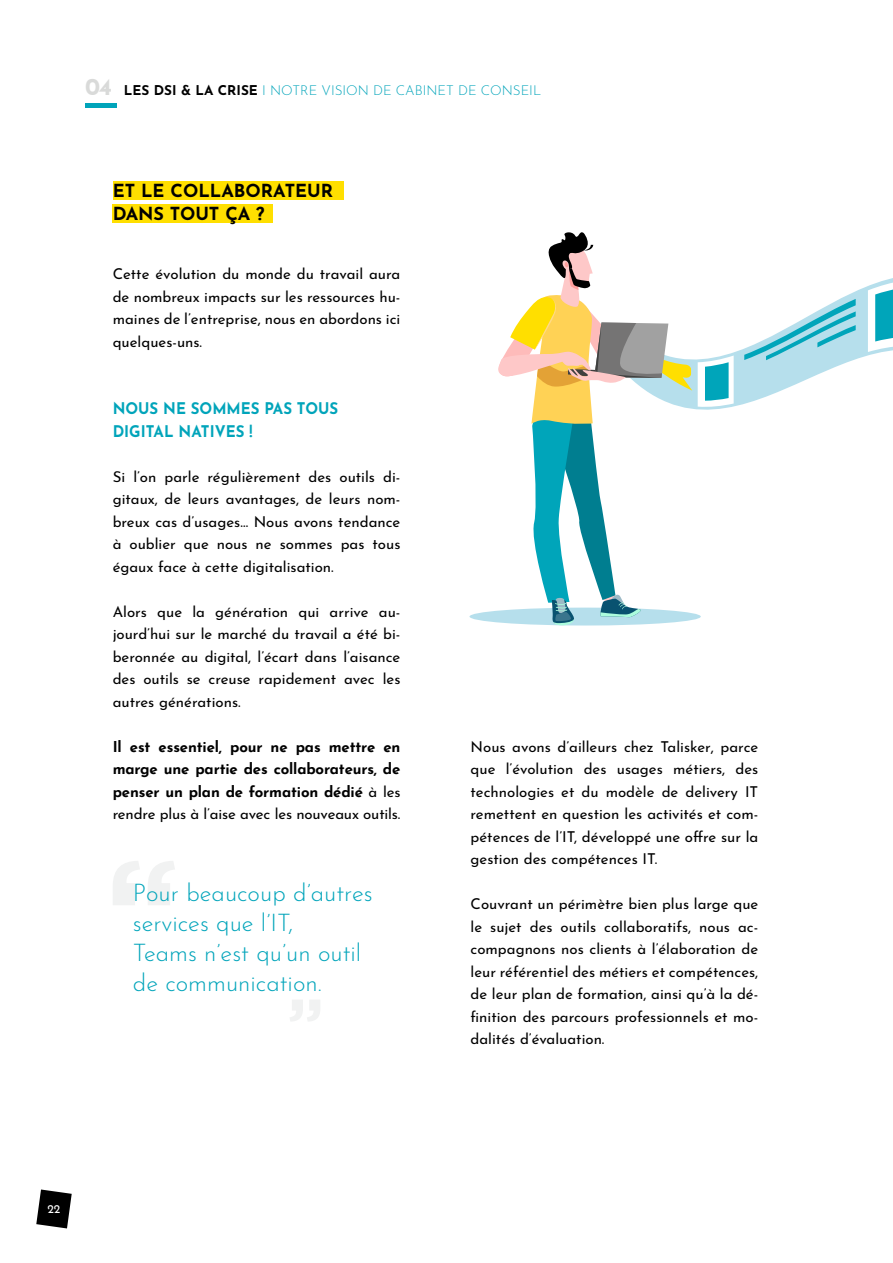
<style>
.page{position:relative;width:893px;height:1263px;background:#fff}
.page>*{position:absolute;margin:0;border:0;box-sizing:border-box;transform-origin:0 0}
.t1{font:300 24px/30px "Josefin Sans";color:#00a4ba}
.t2{font:700 18px/22.6px "Josefin Sans";color:#000}
.t3{font:700 16.05px/22.5px "Josefin Sans";color:#00a4ba;scale:.93 1}
.t4{font:15px/22.5px "Josefin Sans";color:#000;text-align:justify}
.t5{font:700 15px/22.5px "Josefin Sans";letter-spacing:-.01em;color:#000;text-align:justify}
.t6{font:300 13.5px "Josefin Sans";color:#00a4ba}
.t7{font:12px "Josefin Sans";color:#fff}
.s1{font-weight:700;font-size:24px;color:#d9dad9}
.s2{font-weight:700;color:#000}
.s3{font-weight:400}
</style>
<div class="page">
<div style="left:113px;top:181px;width:230px;height:18px;background:#ffdf00"></div>
<div style="left:113px;top:204px;width:160px;height:18px;background:#ffdf00"></div>
<svg style="left:113px;top:861px;width:62px;height:44px"></svg>
<svg style="left:290px;top:1000px;width:30px;height:21px"></svg>
<div style="left:85px;top:103px;width:32px;height:5px;background:#00a4ba"></div>
<div style="left:469px;top:608px;width:232px;height:17px;background:#b6dfec;border-radius:50%"></div>
<svg style="left:692px;top:278px;width:201px;height:132px"></svg>
<svg style="left:744px;top:299px;width:112px;height:61px"></svg>
<svg style="left:868px;top:281px;width:25px;height:71px"></svg>
<svg style="left:698px;top:355px;width:36px;height:52px"></svg>
<svg style="left:495px;top:232px;width:197px;height:394px"></svg>
<svg style="left:36px;top:1189px;width:36px;height:39px"></svg>
<p class="t6" style="left:85px;top:80px;width:458px"><span class="s1">04</span> <span class="s2">LES DSI &amp; LA CRISE</span> I NOTRE VISION DE CABINET DE CONSEIL</p>
<p class="t2" style="left:113px;top:177px;width:222px">ET LE COLLABORATEUR<br>DANS TOUT ÇA ?</p>
<p class="t4" style="left:113px;top:261px;width:289px">Cette évolution du monde du travail aura de nombreux impacts sur les ressources hu&shy;maines de l’entreprise, nous en abordons ici quelques-uns.</p>
<p class="t3" style="left:113px;top:395px;width:244px">NOUS NE SOMMES PAS TOUS<br>DIGITAL NATIVES !</p>
<p class="t4" style="left:113px;top:463px;width:289px">Si l’on parle régulièrement des outils di&shy;gitaux, de leurs avantages, de leurs nom&shy;breux cas d’usages… Nous avons tendance à oublier que nous ne sommes pas tous égaux face à cette digitalisation.</p>
<p class="t4" style="left:113px;top:598px;width:289px">Alors que la génération qui arrive au&shy;jourd’hui sur le marché du travail a été bi&shy;beronnée au digital, l’écart dans l’aisance des outils se creuse rapidement avec les autres générations.</p>
<p class="t5" style="left:113px;top:733px;width:289px">Il est essentiel, pour ne pas mettre en marge une partie des collaborateurs, de penser un plan de formation dédié <span class="s3">à les rendre plus à l’aise avec les nouveaux outils.</span></p>
<h1 class="t1" style="left:133px;top:875px;width:241px">Pour beaucoup d’autres services que l’IT,<br>Teams n’est qu’un outil de communication.</h1>
<p class="t4" style="left:471px;top:733px;width:289px">Nous avons d’ailleurs chez Talisker, parce que l’évolution des usages métiers, des technologies et du modèle de delivery IT remettent en question les activités et com&shy;pétences de l’IT, développé une offre sur la gestion des compétences IT.</p>
<p class="t4" style="left:471px;top:891px;width:289px">Couvrant un périmètre bien plus large que le sujet des outils collaboratifs, nous ac&shy;compagnons nos clients à l’élaboration de leur référentiel des métiers et compétences, de leur plan de formation, ainsi qu’à la dé&shy;finition des parcours professionnels et mo&shy;dalités d’évaluation.</p>
<p class="t7" style="left:48px;top:1199px;width:14px">22</p>
</div>
